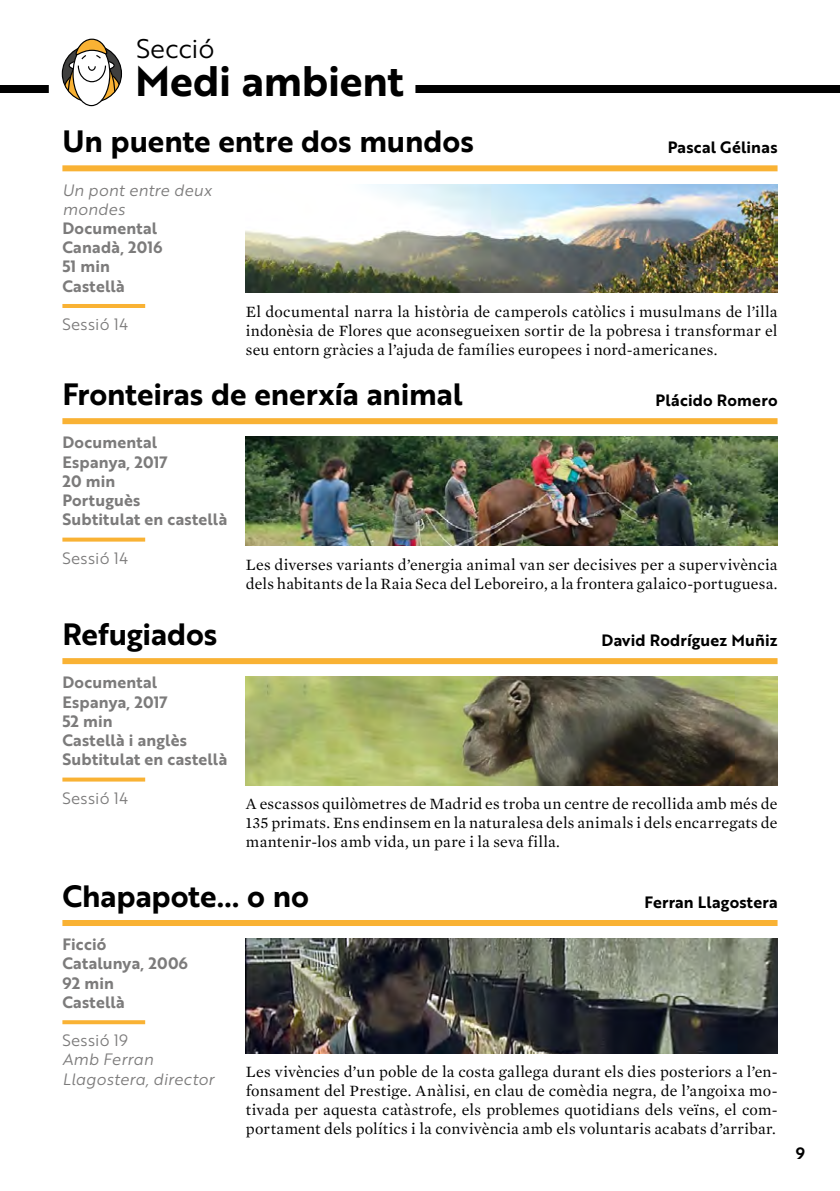
<style>
.page{position:relative;width:840px;height:1191px;background:#fff}
.page>*{position:absolute;margin:0;border:0;box-sizing:border-box;transform-origin:0 0}
.t1{font:41.6px "Brother 1816 Bold";letter-spacing:-.005em;color:#000}
.t2{font:30px "Brother 1816 Bold";letter-spacing:-.005em;color:#000}
.t3{font:26.2px "Brother 1816 Book";letter-spacing:-.01em;color:#000}
.t4{font:16px/19.2px "Mercury Text G1 Roman";letter-spacing:.01em;color:#000;text-align:justify}
.t5{font:16px/19.2px "Brother 1816 Bold";letter-spacing:.015em;color:#7c7b7b}
.t6{font:16px "Brother 1816 Bold";letter-spacing:.01em;color:#000}
.t7{font:16px/19.2px "Brother 1816 Book Italic";letter-spacing:.01em;color:#7c7b7b}
.t8{font:16px "Brother 1816 Book";letter-spacing:.015em;color:#7c7b7b}
</style>
<div class="page">
<svg style="left:62px;top:39px;width:60px;height:67px"></svg>
<hr style="left:62px;top:304px;width:83px;height:4px;background:#f9b234">
<svg style="left:62px;top:537px;width:83px;height:4px"></svg>
<svg style="left:62px;top:777px;width:83px;height:4px"></svg>
<svg style="left:62px;top:1020px;width:83px;height:4px"></svg>
<div style="left:0;top:85px;width:49px;height:8px;background:#000"></div>
<div style="left:415px;top:85px;width:424px;height:8px;background:#000"></div>
<div style="left:62px;top:165px;width:715px;height:6px;background:#f9b234"></div>
<div style="left:62px;top:418px;width:715px;height:6px;background:#f9b234"></div>
<div style="left:62px;top:658px;width:715px;height:6px;background:#f9b234"></div>
<div style="left:62px;top:920px;width:715px;height:6px;background:#f9b234"></div>
<img style="left:246px;top:184px;width:531px;height:108px">
<img style="left:246px;top:437px;width:531px;height:108px">
<img style="left:246px;top:677px;width:531px;height:108px">
<img style="left:246px;top:938px;width:531px;height:115px">
<h3 class="t3" style="left:136px;top:29px;width:80px">Secció</h3>
<h1 class="t1" style="left:135px;top:49px;width:270px">Medi ambient</h1>
<h2 class="t2" style="left:62px;top:119px;width:412px">Un puente entre dos mundos</h2>
<p class="t6" style="left:667px;top:135px;width:111px">Pascal Gélinas</p>
<p class="t7" style="left:62px;top:180px;width:151px">Un pont entre deux mondes</p>
<p class="t5" style="left:62px;top:218px;width:102px">Documental<br>Canadà, 2016<br>51 min<br>Castellà</p>
<p class="t8" style="left:62px;top:312px;width:67px">Sessió 14</p>
<p class="t4" style="left:246px;top:302px;width:532px">El documental narra la història de camperols catòlics i musulmans de l’illa indonèsia de Flores que aconsegueixen sortir de la pobresa i transformar el seu entorn gràcies a l’ajuda de famílies europees i nord-americanes.</p>
<h2 class="t2" style="left:62px;top:371px;width:402px">Fronteiras de enerxía animal</h2>
<p class="t6" style="left:655px;top:388px;width:123px">Plácido Romero</p>
<p class="t5" style="left:62px;top:432px;width:166px">Documental<br>Espanya, 2017<br>20 min<br>Portuguès<br>Subtitulat en castellà</p>
<p class="t8" style="left:62px;top:546px;width:67px">Sessió 14</p>
<h2 class="t2" style="left:62px;top:611px;width:156px">Refugiados</h2>
<p class="t5" style="left:62px;top:672px;width:166px">Documental<br>Espanya, 2017<br>52 min<br>Castellà i anglès<br>Subtitulat en castellà</p>
<p class="t8" style="left:62px;top:786px;width:67px">Sessió 14</p>
<p class="t4" style="left:246px;top:555px;width:532px">Les diverses variants d’energia animal van ser decisives per a supervivència dels habitants de la Raia Seca del Leboreiro, a la frontera galaico-portuguesa.</p>
<p class="t6" style="left:601px;top:628px;width:177px">David Rodríguez Muñiz</p>
<p class="t4" style="left:246px;top:794px;width:532px">A escassos quilòmetres de Madrid es troba un centre de recollida amb més de 135 primats. Ens endinsem en la naturalesa dels animals i dels encarregats de mantenir-los amb vida, un pare i la seva filla.</p>
<h2 class="t2" style="left:62px;top:873px;width:248px">Chapapote… o no</h2>
<p class="t6" style="left:644px;top:889px;width:135px">Ferran Llagostera</p>
<p class="t5" style="left:62px;top:934px;width:127px">Ficció<br>Catalunya, 2006<br>92 min<br>Castellà</p>
<p class="t8" style="left:62px;top:1028px;width:67px">Sessió 19</p>
<p class="t7" style="left:62px;top:1049px;width:153px">Amb Ferran<br>Llagostera, director</p>
<p class="t4" style="left:246px;top:1061px;width:533px">Les vivències d’un poble de la costa gallega durant els dies posteriors a l’en&shy;fonsament del Prestige. Anàlisi, en clau de comèdia negra, de l’angoixa mo&shy;tivada per aquesta catàstrofe, els problemes quotidians dels veïns, el com&shy;portament dels polítics i la convivència amb els voluntaris acabats d’arribar.</p>
<p class="t6" style="left:795px;top:1141px;width:11px">9</p>
</div>
